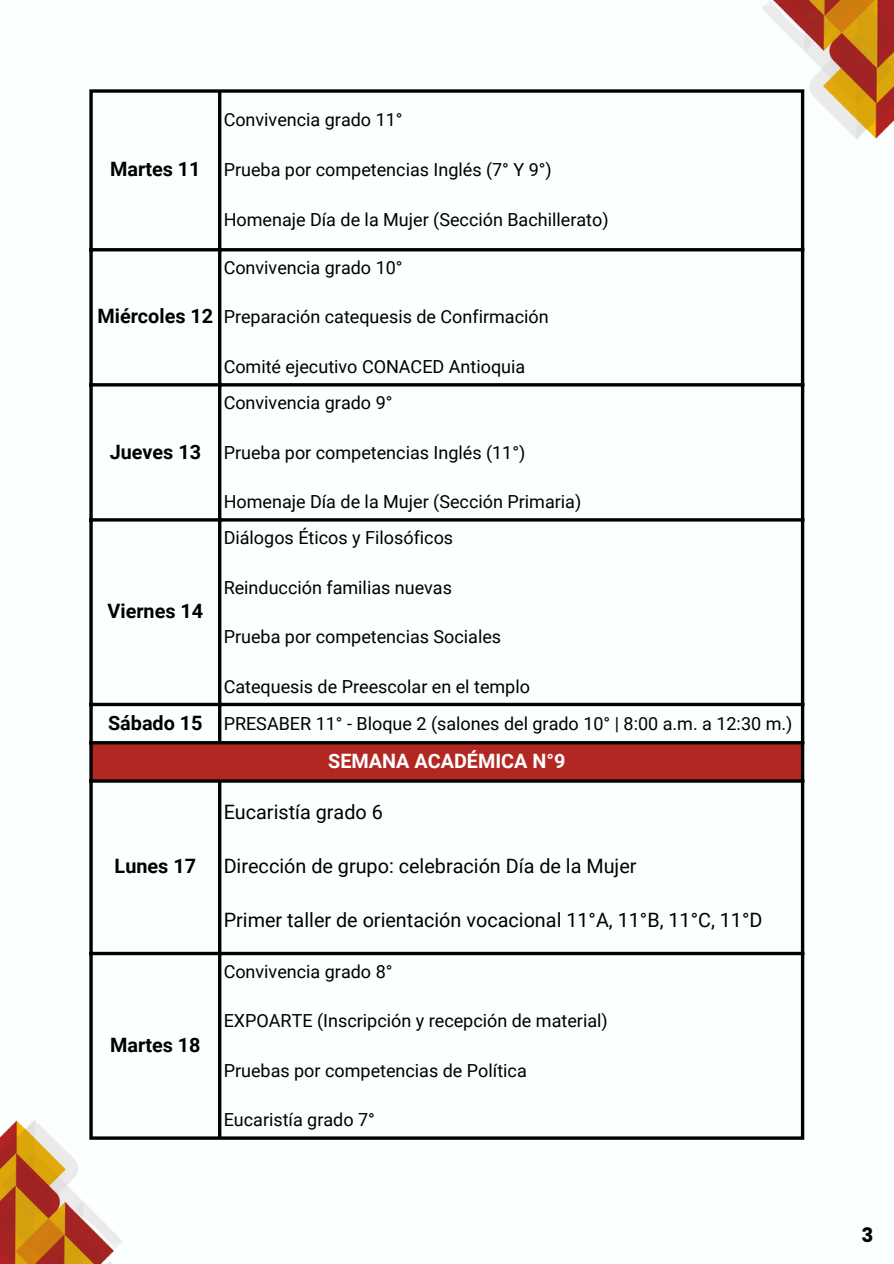
<style>
.page{position:relative;width:894px;height:1264px;background:#fff}
.page>*{position:absolute;margin:0;border:0;box-sizing:border-box;transform-origin:0 0}
.t1{font:19.8px "Roboto";color:#000}
.t2{font:700 19.8px "Roboto";color:#000}
.t3{font:700 19.8px "Roboto";color:#fff}
.t4{font:700 19.8px "Poppins";color:#000}
.t5{font:18px "Roboto";color:#000}
</style>
<div class="page">
<div style="left:0;top:0;width:893px;height:1263px;background:#fbffff"></div>
<img style="left:0;top:1120px;width:181px;height:143px">
<img style="left:762px;top:0;width:131px;height:158px">
<div style="left:91px;top:742px;width:711px;height:39px;background:#b32723"></div>
<svg style="left:89px;top:93px;width:4px;height:1043px;background:#252626"></svg>
<hr style="left:218px;top:93px;width:3px;height:648px;background:#000">
<hr style="left:218px;top:782px;width:3px;height:354px;background:#000">
<svg style="left:800px;top:93px;width:4px;height:1043px;background:#383838"></svg>
<svg style="left:89px;top:89px;width:715px;height:4px;background:#262727"></svg>
<hr style="left:89px;top:248px;width:715px;height:3px;background:#000">
<hr style="left:89px;top:383px;width:715px;height:3px;background:#000">
<hr style="left:89px;top:518px;width:715px;height:3px;background:#000">
<svg style="left:89px;top:702px;width:715px;height:4px;background:#313232"></svg>
<hr style="left:89px;top:741px;width:715px;height:3px;background:#000">
<hr style="left:89px;top:779px;width:715px;height:3px;background:#000">
<svg style="left:89px;top:951px;width:715px;height:4px;background:#323333"></svg>
<hr style="left:89px;top:1136px;width:715px;height:3px;background:#000">
<p class="t2" style="left:110px;top:158px;width:92px">Martes 11</p>
<p class="t5" style="left:223px;top:110px;width:180px">Convivencia grado 11°</p>
<p class="t5" style="left:223px;top:159px;width:329px">Prueba por competencias Inglés (7° Y 9°)</p>
<p class="t5" style="left:223px;top:209px;width:386px">Homenaje Día de la Mujer (Sección Bachillerato)</p>
<p class="t2" style="left:97px;top:305px;width:117px">Miércoles 12</p>
<p class="t2" style="left:110px;top:440px;width:93px">Jueves 13</p>
<p class="t2" style="left:107px;top:600px;width:97px">Viernes 14</p>
<p class="t5" style="left:223px;top:257px;width:180px">Convivencia grado 10°</p>
<p class="t5" style="left:223px;top:307px;width:326px">Preparación catequesis de Confirmación</p>
<p class="t5" style="left:223px;top:356px;width:303px">Comité ejecutivo CONACED Antioquia</p>
<p class="t5" style="left:223px;top:392px;width:170px">Convivencia grado 9°</p>
<p class="t5" style="left:223px;top:442px;width:303px">Prueba por competencias Inglés (11°)</p>
<p class="t5" style="left:223px;top:491px;width:359px">Homenaje Día de la Mujer (Sección Primaria)</p>
<p class="t5" style="left:223px;top:527px;width:231px">Diálogos Éticos y Filosóficos</p>
<p class="t5" style="left:223px;top:577px;width:230px">Reinducción familias nuevas</p>
<p class="t5" style="left:223px;top:626px;width:279px">Prueba por competencias Sociales</p>
<p class="t5" style="left:223px;top:676px;width:308px">Catequesis de Preescolar en el templo</p>
<p class="t2" style="left:108px;top:711px;width:96px">Sábado 15</p>
<p class="t5" style="left:223px;top:713px;width:570px">PRESABER 11° - Bloque 2 (salones del grado 10° | 8:00 a.m. a 12:30 m.)</p>
<p class="t3" style="left:328px;top:749px;width:239px">SEMANA ACADÉMICA N°9</p>
<p class="t2" style="left:115px;top:854px;width:83px">Lunes 17</p>
<p class="t2" style="left:110px;top:1033px;width:92px">Martes 18</p>
<p class="t1" style="left:223px;top:800px;width:161px">Eucaristía grado 6</p>
<p class="t1" style="left:223px;top:854px;width:414px">Dirección de grupo: celebración Día de la Mujer</p>
<p class="t1" style="left:223px;top:908px;width:540px">Primer taller de orientación vocacional 11°A, 11°B, 11°C, 11°D</p>
<p class="t5" style="left:223px;top:961px;width:170px">Convivencia grado 8°</p>
<p class="t5" style="left:223px;top:1010px;width:385px">EXPOARTE (Inscripción y recepción de material)</p>
<p class="t5" style="left:223px;top:1060px;width:304px">Pruebas por competencias de Política</p>
<p class="t5" style="left:223px;top:1109px;width:153px">Eucaristía grado 7°</p>
<p class="t4" style="left:861px;top:1221px;width:13px">3</p>
</div>
